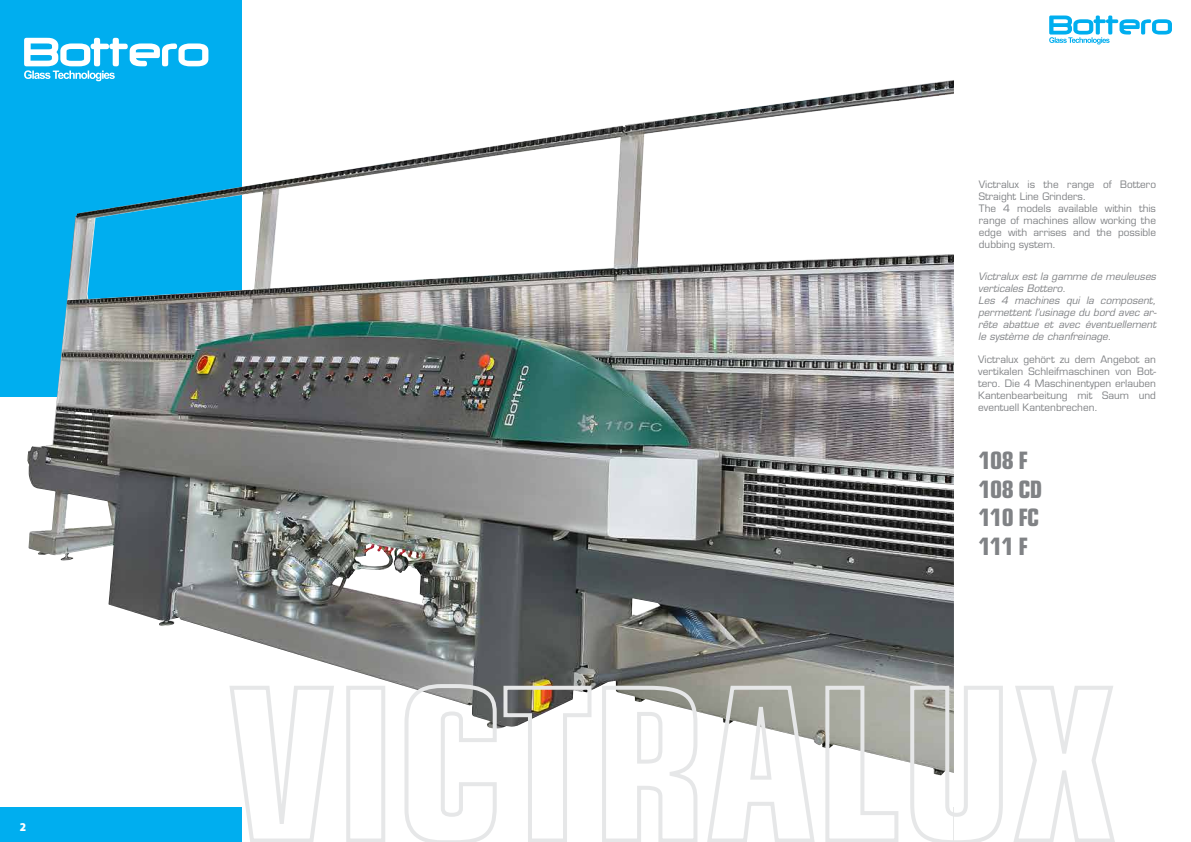
<style>
.page{position:relative;width:1191px;height:842px;background:#fff}
.page>*{position:absolute;margin:0;border:0;box-sizing:border-box;transform-origin:0 0}
.t1{font:700 condensed 24px/28.8px "Eurostile LT Std";letter-spacing:-.025em;color:#808285}
.t2{font:900 semi-condensed 12px "Myriad Pro";color:#fff}
.t3{font:10px/12px "Eurostile LT Std";color:#808285}
.t4{font:italic 10px/12px "Eurostile LT Std";color:#808285}
</style>
<div class="page">
<div style="left:0;top:0;width:241px;height:397px;background:#00aeef"></div>
<div style="left:0;top:807px;width:241px;height:35px;background:#00aeef"></div>
<svg style="left:24px;top:38px;width:184px;height:41px"></svg>
<img style="left:27px;top:64px;width:927px;height:698px">
<svg style="left:227px;top:684px;width:109px;height:158px"></svg>
<div style="left:346px;top:686px;width:39px;height:156px;border:4px solid #e6e7e8"></div>
<svg style="left:402px;top:682px;width:191px;height:160px"></svg>
<svg style="left:600px;top:684px;width:99px;height:158px"></svg>
<svg style="left:705px;top:684px;width:112px;height:158px"></svg>
<svg style="left:823px;top:684px;width:77px;height:158px"></svg>
<svg style="left:908px;top:684px;width:95px;height:158px"></svg>
<svg style="left:1013px;top:686px;width:102px;height:156px"></svg>
<svg style="left:1049px;top:16px;width:123px;height:28px"></svg>
<p class="t2" style="left:20px;top:820px;width:8px">2</p>
<p class="t3" style="left:979px;top:178px;width:179px">Victralux is the range of Bottero<br>Straight Line Grinders.<br>The 4 models available within this range of machines allow working the edge with arrises and the possible dubbing system.</p>
<p class="t4" style="left:978px;top:271px;width:180px">Victralux est la gamme de meuleuses verticales Bottero.<br>Les 4 machines qui la composent, permettent l’usinage du bord avec ar&shy;rête abattue et avec éventuellement le système de chanfreinage.</p>
<p class="t3" style="left:978px;top:354px;width:179px;text-align:justify">Victralux gehört zu dem Angebot an vertikalen Schleifmaschinen von Bot&shy;tero. Die 4 Maschinentypen erlauben Kantenbearbeitung mit Saum und eventuell Kantenbrechen.</p>
<h1 class="t1" style="left:979px;top:446px;width:65px">108 F<br>108 CD<br>110 FC<br>111 F</h1>
</div>
